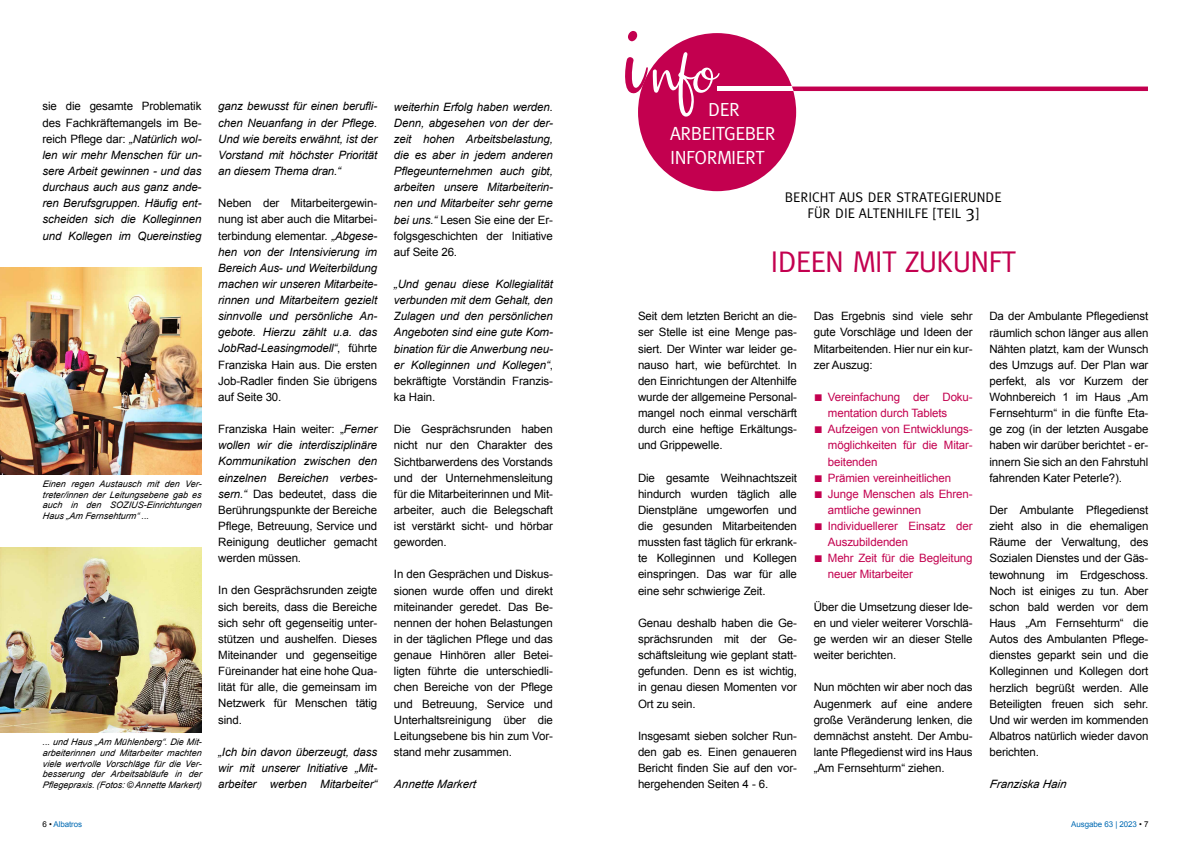
<style>
.page{position:relative;width:1191px;height:842px;background:#fff}
.page>*{position:absolute;margin:0;border:0;box-sizing:border-box;transform-origin:0 0}
.t1{font:57.2px "Dulcelin";color:#fff}
.t2{font:30px "Meta";letter-spacing:-.025em;color:#c3004f}
.t3{font:19.1px/23.8px "Meta";letter-spacing:-.025em;color:#fff;text-align:center}
.t4{font:14px/16px "Meta";color:#000;text-align:center}
.t5{font:11.5px/16.1px "Arial";letter-spacing:-.01em;color:#000;text-align:justify}
.t6{font:italic 11.5px/16.1px "Arial";letter-spacing:-.01em;color:#000;text-align:justify}
.t7{font:11.5px "Arial";letter-spacing:-.01em;color:#c3004f}
.t8{font:italic 9px/10.8px "Arial";color:#000;text-align:justify}
.t9{font:8px "Arial";letter-spacing:-.01em;color:#006ab3}
.s1{font-size:95.3px;color:#c3004f}
.s2{font-style:normal}
.s3{font-style:italic}
.s4{font-size:18px}
.s5{font-family:"Lucida Sans Unicode"}
.s6{color:#000}
</style>
<div class="page">
<div style="left:638px;top:33px;width:158px;height:158px;background:#c3004f;border-radius:50%"></div>
<hr style="left:717px;top:87px;width:100px;height:4px;background:#fff">
<svg style="left:792px;top:87px;width:356px;height:4px"></svg>
<img style="left:0;top:268px;width:201px;height:206px">
<img style="left:0;top:547px;width:201px;height:186px">
<p class="t1" style="left:626px;top:38px;width:92px"><span class="s1">i</span>nfo</p>
<p class="t6" style="left:218px;top:99px;width:160px">ganz bewusst für einen berufli&shy;chen Neuanfang in der Pflege.<br>Und wie bereits erwähnt, ist der Vorstand mit höchster Priorität an diesem Thema dran.“</p>
<p class="t6" style="left:218px;top:195px;width:160px"><span class="s2">Neben der Mitarbeitergewin&shy;nung ist aber auch die Mitarbei&shy;terbindung elementar.</span> „Abgese&shy;hen von der Intensivierung im Bereich Aus- und Weiterbildung machen wir unseren Mitarbeite&shy;rinnen und Mitarbeitern gezielt sinnvolle und persönliche An&shy;gebote. Hierzu zählt u.a. das JobRad-Leasingmodell“<span class="s2">, führte Franziska Hain aus. Die ersten Job-Radler finden Sie übrigens auf Seite 30.</span></p>
<p class="t5" style="left:218px;top:421px;width:160px">Franziska Hain weiter: „<span class="s3">Ferner wollen wir die interdisziplinäre Kommunikation zwischen den einzelnen Bereichen verbes&shy;sern.“</span> Das bedeutet, dass die Berührungspunkte der Bereiche Pflege, Betreuung, Service und Reinigung deutlicher gemacht werden müssen.</p>
<p class="t5" style="left:218px;top:582px;width:160px">In den Gesprächsrunden zeigte sich bereits, dass die Bereiche sich sehr oft gegenseitig unter&shy;stützen und aushelfen. Dieses Miteinander und gegenseitige Füreinander hat eine hohe Qua&shy;lität für alle, die gemeinsam im Netzwerk für Menschen tätig sind.</p>
<p class="t6" style="left:218px;top:744px;width:160px">„Ich bin davon überzeugt, dass wir mit unserer Initiative „Mit&shy;arbeiter werben Mitarbeiter“</p>
<p class="t6" style="left:394px;top:99px;width:160px">weiterhin Erfolg haben werden.<br>Denn, abgesehen von der der&shy;zeit hohen Arbeitsbelastung, die es aber in jedem anderen Pflegeunternehmen auch gibt, arbeiten unsere Mitarbeiterin&shy;nen und Mitarbeiter sehr gerne bei uns.“ <span class="s2">Lesen Sie eine der Er&shy;folgsgeschichten der Initiative auf Seite 26.</span></p>
<p class="t6" style="left:394px;top:276px;width:160px">„Und genau diese Kollegialität verbunden mit dem Gehalt, den Zulagen und den persönlichen Angeboten sind eine gute Kom&shy;bination für die Anwerbung neu&shy;er Kolleginnen und Kollegen“<span class="s2">, bekräftigte Vorständin Franzis&shy;ka Hain.</span></p>
<p class="t5" style="left:394px;top:421px;width:160px">Die Gesprächsrunden haben nicht nur den Charakter des Sichtbarwerdens des Vorstands und der Unternehmensleitung für die Mitarbeiterinnen und Mit&shy;arbeiter, auch die Belegschaft ist verstärkt sicht- und hörbar geworden.</p>
<p class="t5" style="left:394px;top:566px;width:160px">In den Gesprächen und Diskus&shy;sionen wurde offen und direkt miteinander geredet. Das Be&shy;nennen der hohen Belastungen in der täglichen Pflege und das genaue Hinhören aller Betei&shy;ligten führte die unterschiedli&shy;chen Bereiche von der Pflege und Betreuung, Service und Unterhaltsreinigung über die Leitungsebene bis hin zum Vor&shy;stand mehr zusammen.</p>
<p class="t6" style="left:394px;top:776px;width:83px">Annette Markert</p>
<p class="t6" style="left:43px;top:99px;width:160px"><span class="s2">sie die gesamte Problematik des Fachkräftemangels im Be&shy;reich Pflege dar:</span> „Natürlich wol&shy;len wir mehr Menschen für un&shy;sere Arbeit gewinnen - und das durchaus auch aus ganz ande&shy;ren Berufsgruppen. Häufig ent&shy;scheiden sich die Kolleginnen und Kollegen im Quereinstieg</p>
<p class="t3" style="left:670px;top:97px;width:107px">DER<br>ARBEITGEBER<br>INFORMIERT</p>
<p class="t4" style="left:785px;top:189px;width:218px">BERICHT AUS DER STRATEGIERUNDE<br>FÜR DIE ALTENHILFE [TEIL <span class="s4">3</span>]</p>
<p class="t2" style="left:770px;top:244px;width:248px">IDEEN MIT ZUKUNFT</p>
<p class="t5" style="left:989px;top:308px;width:160px">Da der Ambulante Pflegedienst räumlich schon länger aus allen Nähten platzt, kam der Wunsch des Umzugs auf. Der Plan war perfekt, als vor Kurzem der Wohnbereich 1 im Haus „Am Fernsehturm“ in die fünfte Eta&shy;ge zog (in der letzten Ausgabe haben wir darüber berichtet - er&shy;innern Sie sich an den Fahrstuhl fahrenden Kater Peterle?).</p>
<p class="t5" style="left:989px;top:502px;width:160px">Der Ambulante Pflegedienst zieht also in die ehemaligen Räume der Verwaltung, des Sozialen Dienstes und der Gäs&shy;tewohnung im Erdgeschoss.<br>Noch ist einiges zu tun. Aber schon bald werden vor dem Haus „Am Fernsehturm“ die Autos des Ambulanten Pflege&shy;dienstes geparkt sein und die Kolleginnen und Kollegen dort herzlich begrüßt werden. Alle Beteiligten freuen sich sehr.<br>Und wir werden im kommenden Albatros natürlich wieder davon berichten.</p>
<p class="t6" style="left:989px;top:776px;width:80px">Franziska Hain</p>
<p class="t5" style="left:638px;top:308px;width:160px">Seit dem letzten Bericht an die&shy;ser Stelle ist eine Menge pas&shy;siert. Der Winter war leider ge&shy;nauso hart, wie befürchtet. In den Einrichtungen der Altenhilfe wurde der allgemeine Personal&shy;mangel noch einmal verschärft durch eine heftige Erkältungs&shy;und Grippewelle.</p>
<p class="t5" style="left:638px;top:469px;width:160px">Die gesamte Weihnachtszeit hindurch wurden täglich alle Dienstpläne umgeworfen und die gesunden Mitarbeitenden mussten fast täglich für erkrank&shy;te Kolleginnen und Kollegen einspringen. Das war für alle eine sehr schwierige Zeit.</p>
<p class="t5" style="left:638px;top:615px;width:160px">Genau deshalb haben die Ge&shy;sprächsrunden mit der Ge&shy;schäftsleitung wie geplant statt&shy;gefunden. Denn es ist wichtig, in genau diesen Momenten vor Ort zu sein.</p>
<p class="t5" style="left:638px;top:728px;width:160px">Insgesamt sieben solcher Run&shy;den gab es. Einen genaueren Bericht finden Sie auf den vor&shy;hergehenden Seiten 4 - 6.</p>
<p class="t5" style="left:813px;top:308px;width:160px">Das Ergebnis sind viele sehr gute Vorschläge und Ideen der Mitarbeitenden. Hier nur ein kur&shy;zer Auszug:</p>
<p class="t7" style="left:813px;top:389px;width:160px"><span class="s5">∎</span> Vereinfachung der Doku-</p>
<p class="t7" style="left:828px;top:405px;width:121px">mentation durch Tablets</p>
<p class="t7" style="left:813px;top:421px;width:160px"><span class="s5">∎</span> Aufzeigen von Entwicklungs-</p>
<p class="t7" style="left:828px;top:437px;width:146px">möglichkeiten für die Mitar-</p>
<p class="t7" style="left:828px;top:454px;width:51px">beitenden</p>
<p class="t7" style="left:813px;top:470px;width:139px"><span class="s5">∎</span> Prämien vereinheitlichen</p>
<p class="t7" style="left:813px;top:486px;width:160px"><span class="s5">∎</span> Junge Menschen als Ehren-</p>
<p class="t7" style="left:828px;top:502px;width:95px">amtliche gewinnen</p>
<p class="t7" style="left:813px;top:518px;width:160px"><span class="s5">∎</span> Individuellerer Einsatz der</p>
<p class="t7" style="left:828px;top:534px;width:82px">Auszubildenden</p>
<p class="t7" style="left:813px;top:550px;width:160px"><span class="s5">∎</span> Mehr Zeit für die Begleitung</p>
<p class="t7" style="left:828px;top:566px;width:87px">neuer Mitarbeiter</p>
<p class="t5" style="left:813px;top:598px;width:160px">Über die Umsetzung dieser Ide&shy;en und vieler weiterer Vorschlä&shy;ge werden wir an dieser Stelle weiter berichten.</p>
<p class="t5" style="left:813px;top:679px;width:160px">Nun möchten wir aber noch das Augenmerk auf eine andere große Veränderung lenken, die demnächst ansteht. Der Ambu&shy;lante Pflegedienst wird ins Haus „Am Fernsehturm“ ziehen.</p>
<p class="t8" style="left:43px;top:478px;width:162px">Einen regen Austausch mit den Ver&shy;treter/innen der Leitungsebene gab es auch in den SOZIUS-Einrichtungen Haus „Am Fernsehturm“ ...</p>
<p class="t8" style="left:43px;top:736px;width:162px;text-align:left">... und Haus „ Am Mühlenberg“. Die Mit&shy;arbeiterinnen und Mitarbeiter machten viele wertvolle Vorschläge für die Ver&shy;besserung der Arbeitsabläufe in der Pflegep raxis. (Fotos: © Annette Markert)</p>
<p class="t9" style="left:43px;top:819px;width:41px"><span class="s6">6 •</span> Albatros</p>
<p class="t9" style="left:1071px;top:819px;width:79px">Ausgabe 63 | 2023 <span class="s6">• 7</span></p>
</div>
